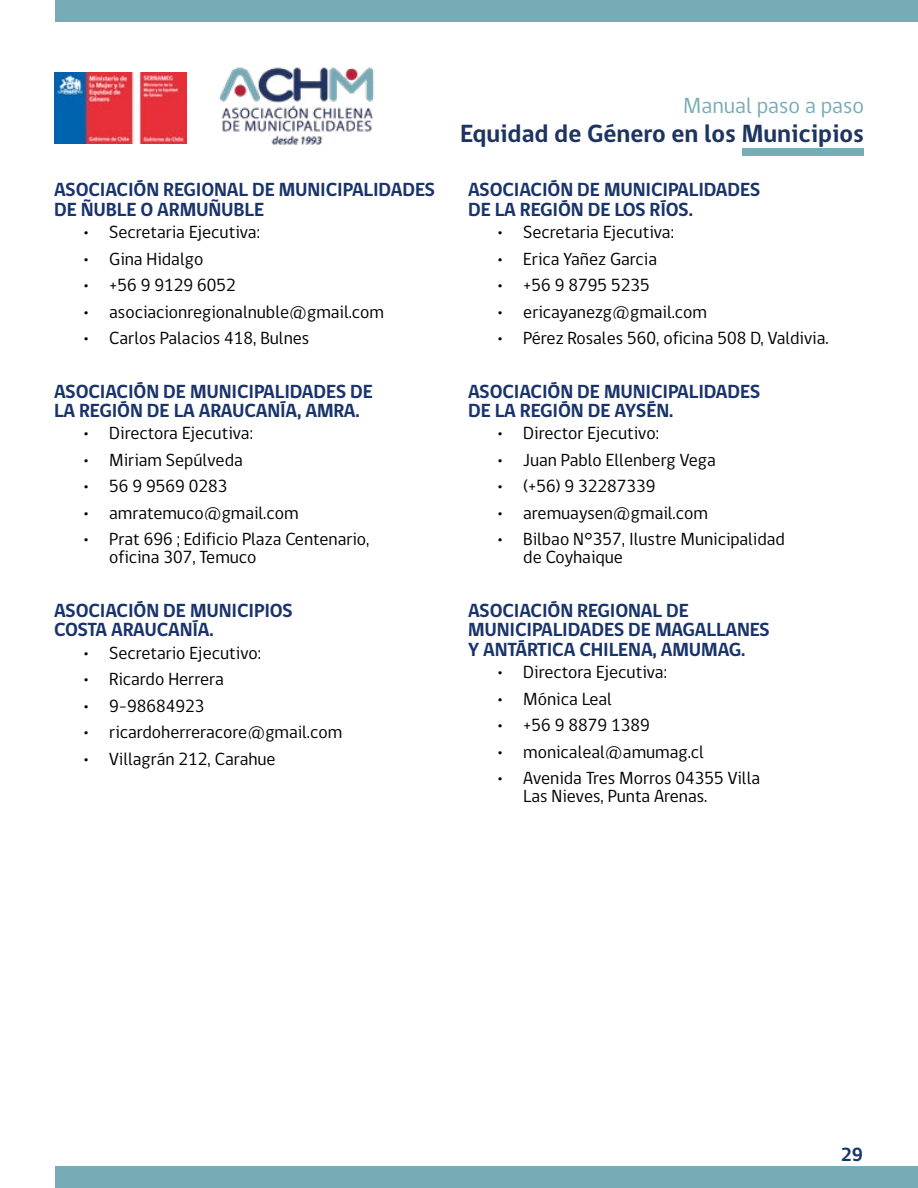
<style>
.page{position:relative;width:918px;height:1188px;background:#fff}
.page>*{position:absolute;margin:0;border:0;box-sizing:border-box;transform-origin:0 0}
.t1{font:700 25.5px "gob CL";color:#1d3460}
.t2{font:22.5px "gob CL";color:#77abb6}
.t3{font:700 19.5px/19.5px "gob CL";letter-spacing:-.01em;color:#19346c}
.t4{font:18px/26.5px "gob CL";color:#000}
.s1{font-family:"Alegreya Sans";font-weight:700}
</style>
<div class="page">
<img style="left:54px;top:72px;width:132px;height:71px">
<img style="left:219px;top:67px;width:155px;height:77px">
<div style="left:743px;top:148px;width:121px;height:8px;background:#77abb6"></div>
<div style="left:55px;top:0;width:863px;height:21px;background:#77abb6"></div>
<div style="left:55px;top:1167px;width:863px;height:21px;background:#77abb6"></div>
<p class="t3" style="left:54px;top:181px;width:383px">ASOCIACIÓN REGIONAL DE MUNICIPALIDADES<br>DE ÑUBLE O ARMUÑUBLE</p>
<p class="t4" style="left:84px;top:219px;width:302px"><span class="s1">ۨ</span> Secretaria Ejecutiva:<br><span class="s1">ۨ</span> Gina Hidalgo<br><span class="s1">ۨ</span> +56 9 9129 6052<br><span class="s1">ۨ</span> asociacionregionalnuble@gmail.com <span class="s1">ۨ</span> Carlos Palacios 418, Bulnes</p>
<p class="t3" style="left:54px;top:382px;width:321px">ASOCIACIÓN DE MUNICIPALIDADES DE<br>LA REGIÓN DE LA ARAUCANÍA, AMRA.</p>
<p class="t4" style="left:84px;top:421px;width:287px"><span class="s1">ۨ</span> Directora Ejecutiva:<br><span class="s1">ۨ</span> Miriam Sepúlveda<br><span class="s1">ۨ</span> 56 9 9569 0283<br><span class="s1">ۨ</span> amratemuco@gmail.com<br><span class="s1">ۨ</span> Prat 696 ; Edificio Plaza Centenario,</p>
<p class="t4" style="left:109px;top:545px;width:149px">oficina 307, Temuco</p>
<p class="t3" style="left:54px;top:601px;width:240px">ASOCIACIÓN DE MUNICIPIOS<br>COSTA ARAUCANÍA.</p>
<p class="t4" style="left:84px;top:640px;width:260px"><span class="s1">ۨ</span> Secretario Ejecutivo:<br><span class="s1">ۨ</span> Ricardo Herrera<br><span class="s1">ۨ</span> 9-98684923<br><span class="s1">ۨ</span> ricardoherreracore@gmail.com <span class="s1">ۨ</span> Villagrán 212, Carahue</p>
<p class="t2" style="left:683px;top:90px;width:182px">Manual paso a paso</p>
<h1 class="t1" style="left:460px;top:116px;width:405px">Equidad de Género en los Municipios</h1>
<p class="t3" style="left:468px;top:181px;width:294px">ASOCIACIÓN DE MUNICIPALIDADES<br>DE LA REGIÓN DE LOS RÍOS.</p>
<p class="t4" style="left:498px;top:219px;width:332px"><span class="s1">ۨ</span> Secretaria Ejecutiva:<br><span class="s1">ۨ</span> Erica Yañez Garcia<br><span class="s1">ۨ</span> +56 9 8795 5235<br><span class="s1">ۨ</span> ericayanezg@gmail.com<br><span class="s1">ۨ</span> Pérez Rosales 560, oficina 508 D, Valdivia.</p>
<p class="t3" style="left:468px;top:382px;width:294px">ASOCIACIÓN DE MUNICIPALIDADES<br>DE LA REGIÓN DE AYSÉN.</p>
<p class="t4" style="left:498px;top:421px;width:289px"><span class="s1">ۨ</span> Director Ejecutivo:<br><span class="s1">ۨ</span> Juan Pablo Ellenberg Vega<br><span class="s1">ۨ</span> (+56) 9 32287339<br><span class="s1">ۨ</span> aremuaysen@gmail.com<br><span class="s1">ۨ</span> Bilbao N°357, Ilustre Municipalidad</p>
<p class="t4" style="left:523px;top:545px;width:101px">de Coyhaique</p>
<p class="t3" style="left:468px;top:601px;width:303px">ASOCIACIÓN REGIONAL DE<br>MUNICIPALIDADES DE MAGALLANES<br>Y ANTÁRTICA CHILENA, AMUMAG.</p>
<p class="t4" style="left:498px;top:659px;width:264px"><span class="s1">ۨ</span> Directora Ejecutiva:<br><span class="s1">ۨ</span> Mónica Leal<br><span class="s1">ۨ</span> +56 9 8879 1389<br><span class="s1">ۨ</span> monicaleal@amumag.cl<br><span class="s1">ۨ</span> Avenida Tres Morros 04355 Villa</p>
<p class="t4" style="left:523px;top:783px;width:186px">Las Nieves, Punta Arenas.</p>
<p class="t3" style="left:841px;top:1145px;width:24px">29</p>
</div>
